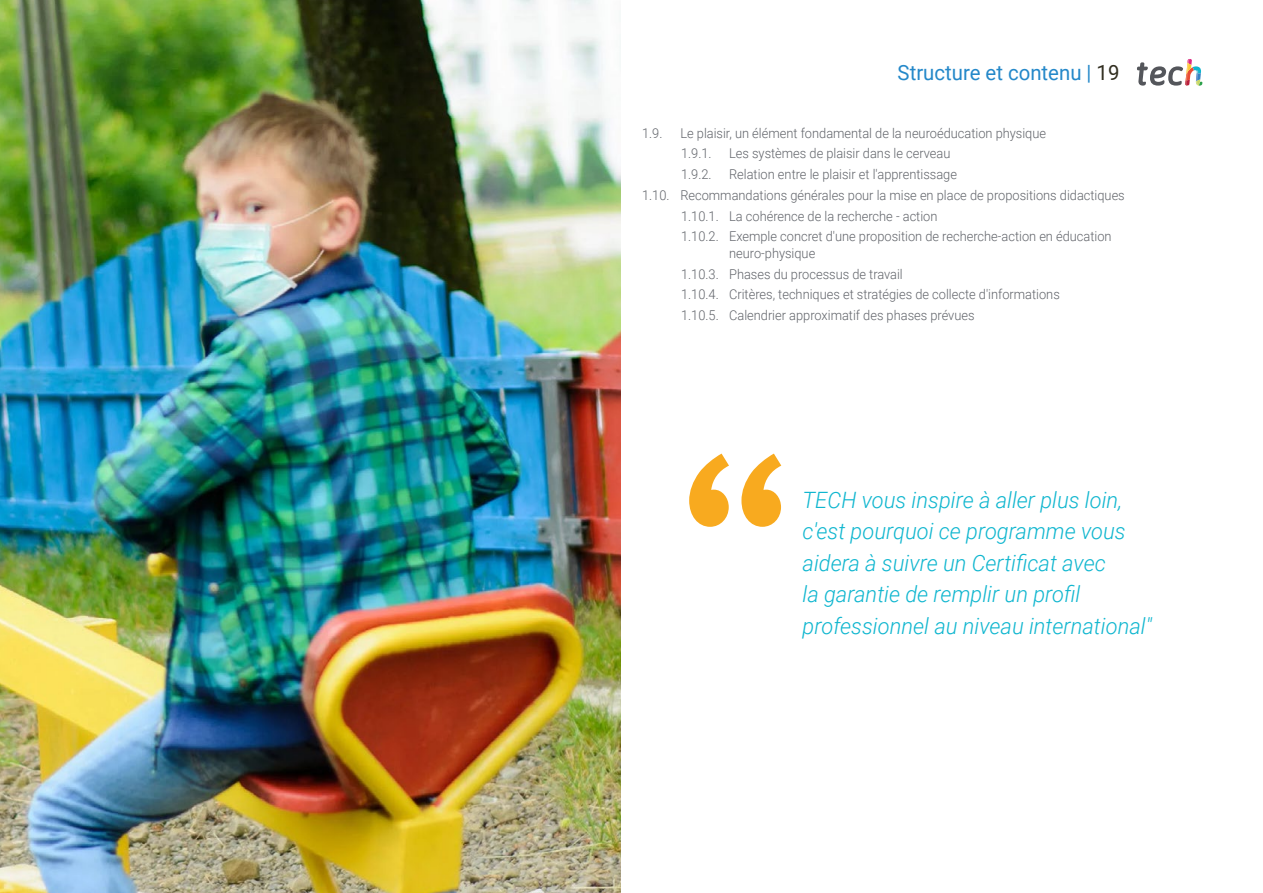
<style>
.page{position:relative;width:1263px;height:893px;background:#fff}
.page>*{position:absolute;margin:0;border:0;box-sizing:border-box;transform-origin:0 0}
.t1{font:italic 300 22.5px/31.5px "Roboto";color:#0fb6cf}
.t2{font:21px "Roboto";color:#2488c9}
.t3{font:300 13.5px/20.7px "Roboto";color:#61646a;scale:.95 1}
.s1{color:#312e20}
</style>
<div class="page">
<img style="left:0;top:0;width:621px;height:893px">
<svg style="left:1137px;top:59px;width:65px;height:27px"></svg>
<svg style="left:689px;top:454px;width:92px;height:73px"></svg>
<h2 class="t2" style="left:898px;top:57px;width:223px">Structure et contenu | <span class="s1">19</span></h2>
<p class="t3" style="left:642px;top:122px;width:23px">1.9.</p>
<p class="t3" style="left:680px;top:122px;width:386px">Le plaisir, un élément fondamental de la neuroéducation physique<br>1.9.1.</p>
<p class="t3" style="left:729px;top:143px;width:235px">Les systèmes de plaisir dans le cerveau</p>
<p class="t3" style="left:681px;top:164px;width:34px">1.9.2.</p>
<p class="t3" style="left:729px;top:164px;width:241px">Relation entre le plaisir et l'apprentissage</p>
<p class="t3" style="left:642px;top:184px;width:510px">1.10. Recommandations générales pour la mise en place de propositions didactiques</p>
<p class="t3" style="left:681px;top:205px;width:271px">1.10.1. La cohérence de la recherche - action</p>
<p class="t3" style="left:681px;top:226px;width:455px">1.10.2. Exemple concret d'une proposition de recherche-action en éducation</p>
<p class="t3" style="left:681px;top:242px;width:400px;text-indent:48px">neuro-physique<br>1.10.3. Phases du processus de travail<br>1.10.4. Critères, techniques et stratégies de collecte d'informations 1.10.5. Calendrier approximatif des phases prévues</p>
<h1 class="t1" style="left:802px;top:483px;width:351px">TECH vous inspire à aller plus loin, c'est pourquoi ce programme vous aidera à suivre un Certificat avec<br>la garantie de remplir un profil professionnel au niveau international"</h1>
</div>
